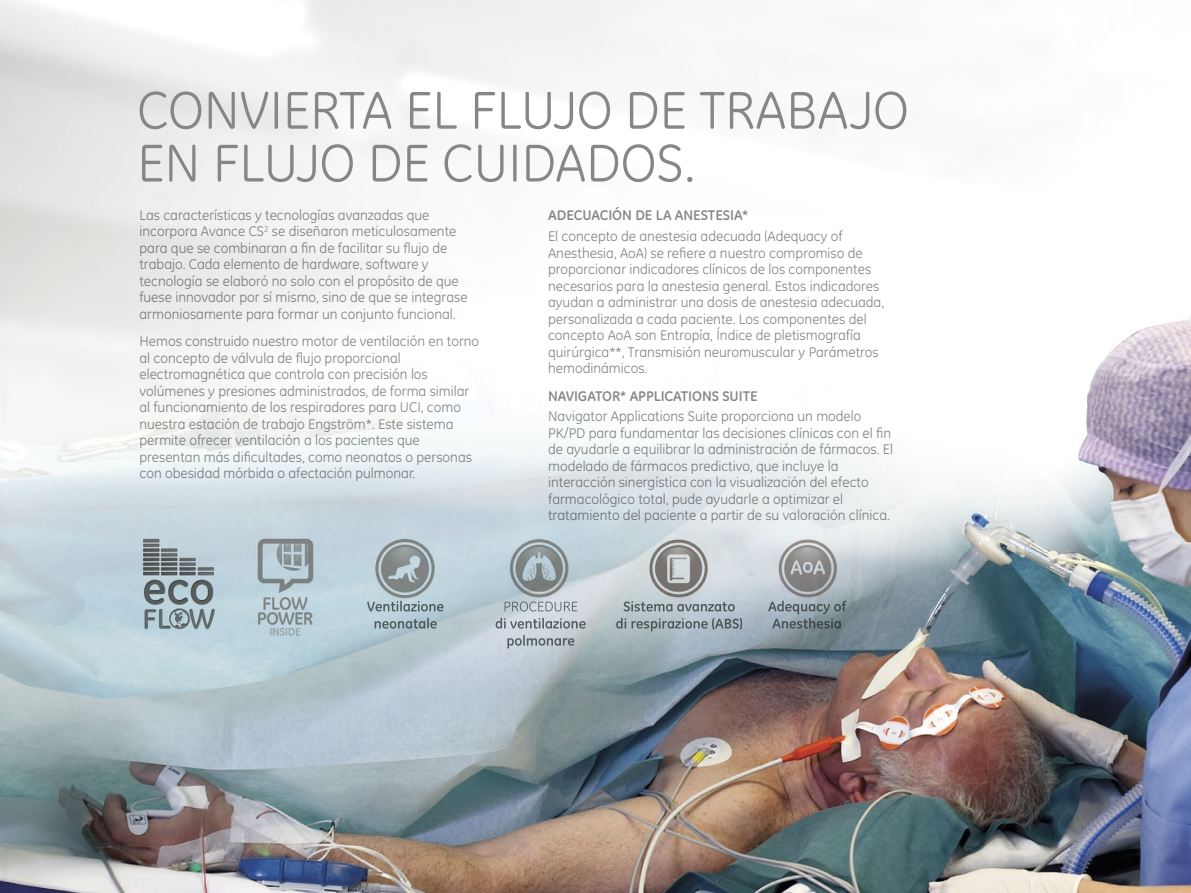
<style>
.page{position:relative;width:1191px;height:893px;background:#fff}
.page>*{position:absolute;margin:0;border:0;box-sizing:border-box;transform-origin:0 0}
.t1{font:54px/52.8px "GE Inspira";color:#868686}
.t2{font:14.25px/16.5px "GE Inspira";color:#868686}
.t3{font:700 14.25px "GE Inspira";color:#868686}
</style>
<div class="page">
<img style="left:0;top:0;width:1191px;height:893px">
<img style="left:623px;top:601px;width:111px;height:10px">
<img style="left:616px;top:618px;width:126px;height:12px">
<img style="left:504px;top:601px;width:73px;height:10px">
<img style="left:495px;top:618px;width:90px;height:11px">
<img style="left:507px;top:635px;width:67px;height:14px">
<img style="left:768px;top:601px;width:78px;height:13px">
<img style="left:367px;top:601px;width:76px;height:10px">
<h1 class="t1" style="left:137px;top:84px;width:773px">CONVIERTA EL FLUJO DE TRABAJO<br>EN FLUJO DE CUIDADOS.</h1>
<p class="t2" style="left:139px;top:207px;width:330px">Las características y tecnologías avanzadas que incorpora Avance CS<sup>2</sup> se diseñaron meticulosamente para que se combinaran a fin de facilitar su flujo de trabajo. Cada elemento de hardware, software y tecnología se elaboró no solo con el propósito de que fuese innovador por sí mismo, sino de que se integrase armoniosamente para formar un conjunto funcional.</p>
<p class="t2" style="left:139px;top:333px;width:341px">Hemos construido nuestro motor de ventilación en torno al concepto de válvula de flujo proporcional electromagnética que controla con precisión los volúmenes y presiones administrados, de forma similar al funcionamiento de los respiradores para UCI, como nuestra estación de trabajo Engström*. Este sistema permite ofrecer ventilación a los pacientes que presentan más dificultades, como neonatos o personas con obesidad mórbida o afectación pulmonar.</p>
<p class="t3" style="left:548px;top:206px;width:202px">ADECUACIÓN DE LA ANESTESIA*</p>
<p class="t2" style="left:548px;top:228px;width:337px">El concepto de anestesia adecuada (Adequacy of Anesthesia, AoA) se refiere a nuestro compromiso de proporcionar indicadores clínicos de los componentes necesarios para la anestesia general. Estos indicadores ayudan a administrar una dosis de anestesia adecuada, personalizada a cada paciente. Los componentes del concepto AoA son Entropía, Índice de pletismografía quirúrgica**, Transmisión neuromuscular y Parámetros hemodinámicos.</p>
<p class="t3" style="left:548px;top:386px;width:211px">NAVIGATOR* APPLICATIONS SUITE</p>
<p class="t2" style="left:548px;top:408px;width:346px">Navigator Applications Suite proporciona un modelo PK/PD para fundamentar las decisiones clínicas con el fin de ayudarle a equilibrar la administración de fármacos. El modelado de fármacos predictivo, que incluye la interacción sinergística con la visualización del efecto farmacológico total, pude ayudarle a optimizar el tratamiento del paciente a partir de su valoración clínica.</p>
</div>
